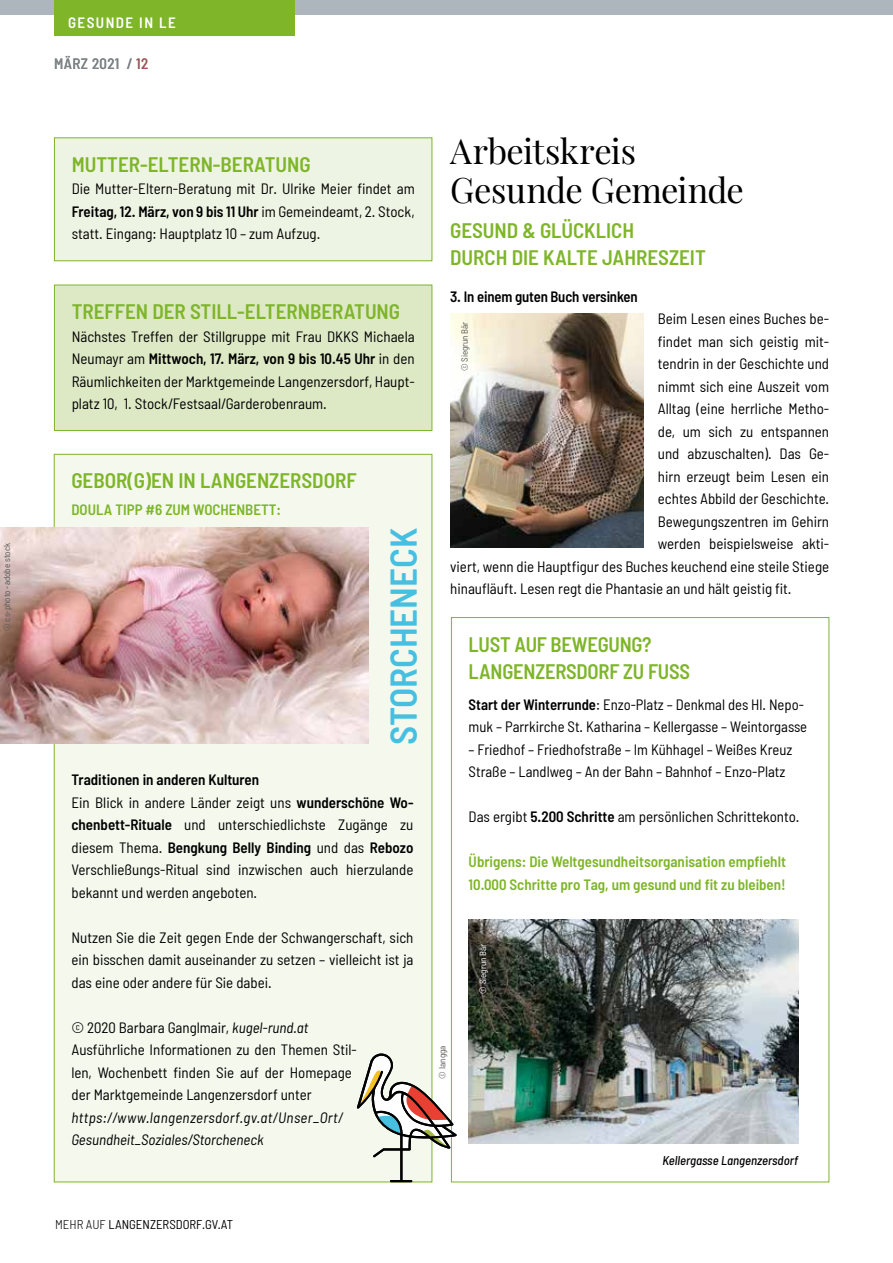
<style>
.page{position:relative;width:893px;height:1263px;background:#fff}
.page>*{position:absolute;margin:0;border:0;box-sizing:border-box;transform-origin:0 0}
.t1{font:600 semi-condensed 37.2px "Barlow";color:#46bfe0}
.t2{font:34.5px/39px "Playfair Display";letter-spacing:-.015em;color:#000}
.t3{font:600 semi-condensed 21px/27px "Barlow";color:#7eb529}
.t4{font:semi-condensed 15px/22.5px "Barlow";color:#000}
.t5{font:600 semi-condensed 15px/22.5px "Barlow";color:#7eb529}
.t6{font:italic semi-condensed 15px/22.5px "Barlow";letter-spacing:.02em;color:#000}
.t7{font:600 semi-condensed 15px "Barlow";letter-spacing:-.01em;color:#000}
.t8{font:500 semi-condensed 15px "Barlow";letter-spacing:.03em;color:#7d8386}
.t9{font:600 semi-condensed 15px "Barlow";letter-spacing:.1em;color:#fff}
.t10{font:semi-condensed 12.75px "Barlow";color:#000}
.t11{font:italic 500 semi-condensed 12.75px "Barlow";color:#000}
.t12{font:semi-condensed 9px "Barlow";color:#575756}
.t13{font:semi-condensed 9px "Barlow";color:#fff}
.s1{color:#a64f77}
.s2{font-weight:600}
.s3{font-style:italic}
.s4{font-weight:300}
</style>
<div class="page">
<div style="left:54px;top:454px;width:378px;height:728px;background:#f4f8ed"></div>
<img style="left:0;top:528px;width:369px;height:216px">
<div style="left:54px;top:285px;width:378px;height:145px;background:#dde9c5"></div>
<div style="left:54px;top:285px;width:378px;height:146px;border:1px solid #7eb529"></div>
<div style="left:54px;top:138px;width:378px;height:123px;background:#eef4e3"></div>
<div style="left:54px;top:138px;width:378px;height:123px;border:1px solid #7eb529"></div>
<img style="left:451px;top:313px;width:193px;height:234px">
<img style="left:469px;top:920px;width:329px;height:224px">
<div style="left:0;top:0;width:893px;height:15px;background:#adb6bc"></div>
<div style="left:54px;top:0;width:241px;height:35px;background:#7eb529"></div>
<svg style="left:357px;top:1053px;width:100px;height:129px"></svg>
<p class="t12" style="left:1px;top:631px;width:90px;rotate:-90deg">© cs-photo -adobe stock</p>
<p class="t9" style="left:68px;top:13px;width:109px">GESUNDE IN LE</p>
<p class="t8" style="left:54px;top:54px;width:96px">MÄRZ 2021 / <span class="s1">12</span></p>
<h3 class="t3" style="left:72px;top:150px;width:240px">MUTTER-ELTERN-BERATUNG</h3>
<p class="t4" style="left:72px;top:177px;width:345px;text-align:justify">Die Mutter-Eltern-Beratung mit Dr. Ulrike Meier findet am <span class="s2">Freitag, 12. März, von 9 bis 11 Uhr</span> im Gemeindeamt, 2. Stock, statt. Eingang: Hauptplatz 10 – zum Aufzug.</p>
<h3 class="t3" style="left:72px;top:297px;width:330px">TREFFEN DER STILL-ELTERNBERATUNG</h3>
<p class="t4" style="left:72px;top:324px;width:345px;text-align:justify">Nächstes Treffen der Stillgruppe mit Frau DKKS Michaela Neumayr am <span class="s2">Mittwoch, 17. März, von 9 bis 10.45 Uhr</span> in den Räumlichkeiten der Marktgemeinde Langenzersdorf, Haupt&shy;platz 10, 1. Stock/Festsaal/Garderobenraum.</p>
<h3 class="t3" style="left:71px;top:467px;width:287px">GEBOR(G)EN IN LANGENZERSDORF</h3>
<p class="t5" style="left:71px;top:498px;width:211px">DOULA TIPP #6 ZUM WOCHENBETT:</p>
<h1 class="t1" style="left:380px;top:745px;width:219px;rotate:-90deg">STORCHENECK</h1>
<p class="t4" style="left:71px;top:768px;width:344px"><span class="s2">Traditionen in anderen Kulturen<br></span>Ein Blick in andere Länder zeigt uns <span class="s2">wunderschöne Wo&shy;chenbett-Rituale</span> und unterschiedlichste Zugänge zu diesem Thema. <span class="s2">Bengkung Belly Binding</span> und das <span class="s2">Rebozo </span>Verschließungs-Ritual sind inzwischen auch hierzulande bekannt und werden angeboten.</p>
<p class="t4" style="left:71px;top:925px;width:344px;text-align:justify">Nutzen Sie die Zeit gegen Ende der Schwangerschaft, sich ein bisschen damit auseinander zu setzen – vielleicht ist ja das eine oder andere für Sie dabei.</p>
<p class="t4" style="left:71px;top:1015px;width:287px">© 2020 Barbara Ganglmair, <span class="s3">kugel-rund.at </span>Ausführliche Informationen zu den Themen Stil&shy;len, Wochenbett finden Sie auf der Homepage der Marktgemeinde Langenzersdorf unter</p>
<p class="t6" style="left:71px;top:1105px;width:273px">https://www.langenzersdorf.gv.at/Unser_Ort/<br>Gesundheit_Soziales/Storcheneck</p>
<p class="t10" style="left:55px;top:1216px;width:179px"><span class="s4">MEHR AUF</span> LANGENZERSDORF.GV.AT</p>
<h2 class="t2" style="left:450px;top:131px;width:295px">Arbeitskreis<br>Gesunde Gemeinde</h2>
<h3 class="t3" style="left:450px;top:217px;width:257px">GESUND &amp; GLÜCKLICH<br>DURCH DIE KALTE JAHRESZEIT</h3>
<p class="t7" style="left:450px;top:287px;width:189px">3. In einem guten Buch versinken</p>
<p class="t4" style="left:658px;top:307px;width:173px">Beim Lesen eines Buches be-</p>
<p class="t4" style="left:658px;top:329px;width:173px">findet man sich geistig mit-</p>
<p class="t4" style="left:658px;top:352px;width:173px">tendrin in der Geschichte und</p>
<p class="t4" style="left:658px;top:374px;width:173px">nimmt sich eine Auszeit vom</p>
<p class="t4" style="left:658px;top:397px;width:173px">Alltag (eine herrliche Metho-</p>
<p class="t4" style="left:658px;top:419px;width:173px">de, um sich zu entspannen</p>
<p class="t4" style="left:658px;top:442px;width:173px">und abzuschalten). Das Ge-</p>
<p class="t4" style="left:658px;top:464px;width:173px">hirn erzeugt beim Lesen ein</p>
<p class="t4" style="left:658px;top:487px;width:173px">echtes Abbild der Geschichte.</p>
<p class="t4" style="left:658px;top:509px;width:173px">Bewegungszentren im Gehirn</p>
<p class="t4" style="left:658px;top:532px;width:173px">werden beispielsweise akti-</p>
<p class="t4" style="left:450px;top:554px;width:380px">viert, wenn die Hauptfigur des Buches keuchend eine steile Stiege</p>
<p class="t4" style="left:450px;top:577px;width:343px">hinaufläuft. Lesen regt die Phantasie an und hält geistig fit.</p>
<h3 class="t3" style="left:469px;top:630px;width:223px">LUST AUF BEWEGUNG?<br>LANGENZERSDORF ZU FUSS</h3>
<p class="t4" style="left:469px;top:692px;width:340px"><span class="s2">Start der Winterrunde</span>: Enzo-Platz – Denkmal des Hl. Nepo&shy;muk – Parrkirche St. Katharina – Kellergasse – Weintorgasse</p>
<p class="t4" style="left:469px;top:737px;width:325px">– Friedhof – Friedhofstraße – Im Kühhagel – Weißes Kreuz<br>Straße – Landlweg – An der Bahn – Bahnhof – Enzo-Platz</p>
<p class="t4" style="left:469px;top:805px;width:332px">Das ergibt <span class="s2">5.200 Schritte</span> am persönlichen Schrittekonto.</p>
<p class="t5" style="left:469px;top:850px;width:319px">Übrigens: Die Weltgesundheitsorganisation empfiehlt<br>10.000 Schritte pro Tag, um gesund und fit zu bleiben!</p>
<p class="t12" style="left:459px;top:371px;width:51px;rotate:-90deg">© Siegrun Bär</p>
<p class="t12" style="left:437px;top:1078px;width:34px;rotate:-90deg">© Iangga</p>
<p class="t13" style="left:477px;top:994px;width:51px;rotate:-90deg">© Siegrun Bär</p>
<p class="t11" style="left:662px;top:1153px;width:137px">Kellergasse Langenzersdorf</p>
</div>
